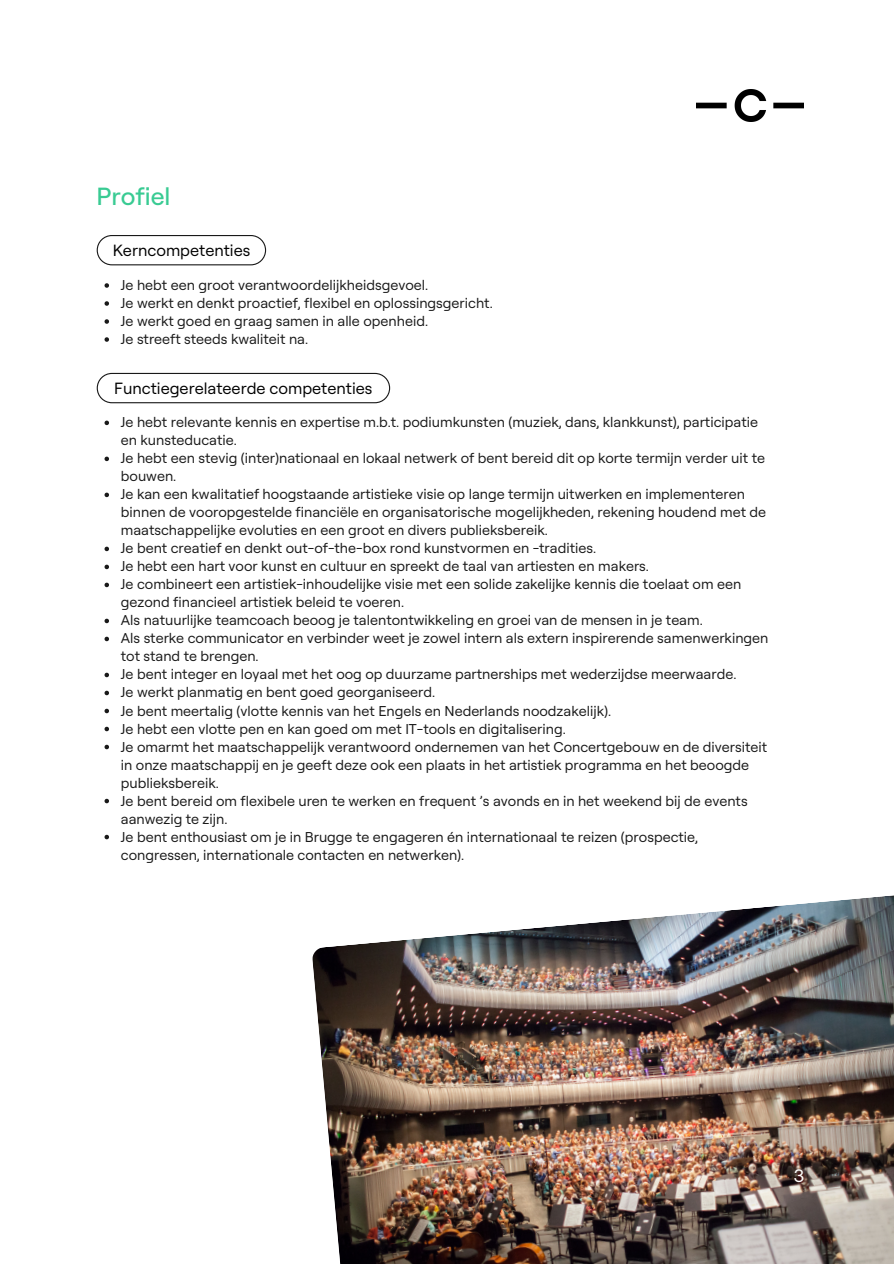
<style>
.page{position:relative;width:894px;height:1264px;background:#fff}
.page>*{position:absolute;margin:0;border:0;box-sizing:border-box;transform-origin:0 0}
.t1{font:500 24.75px "Roobert";color:#39cb93}
.t2{font:18px "Roobert";color:#fff}
.t3{font:16.2px "Roobert";color:#000}
.t4{font:14.25px/18px "Roobert";color:#191919}
</style>
<div class="page">
<img style="left:312px;top:895px;width:581px;height:368px">
<img style="left:696px;top:89px;width:107px;height:33px">
<svg style="left:97px;top:235px;width:169px;height:30px"></svg>
<svg style="left:97px;top:373px;width:293px;height:30px"></svg>
<svg style="left:104px;top:420px;width:5px;height:5px"></svg>
<svg style="left:104px;top:456px;width:5px;height:5px"></svg>
<svg style="left:104px;top:492px;width:5px;height:5px"></svg>
<svg style="left:104px;top:546px;width:5px;height:5px"></svg>
<svg style="left:104px;top:564px;width:5px;height:5px"></svg>
<svg style="left:104px;top:582px;width:5px;height:5px"></svg>
<svg style="left:104px;top:618px;width:5px;height:5px"></svg>
<svg style="left:104px;top:636px;width:5px;height:5px"></svg>
<svg style="left:104px;top:672px;width:5px;height:5px"></svg>
<svg style="left:104px;top:690px;width:5px;height:5px"></svg>
<svg style="left:104px;top:708px;width:5px;height:5px"></svg>
<svg style="left:104px;top:726px;width:5px;height:5px"></svg>
<svg style="left:104px;top:744px;width:5px;height:5px"></svg>
<svg style="left:104px;top:798px;width:5px;height:5px"></svg>
<svg style="left:104px;top:834px;width:5px;height:5px"></svg>
<svg style="left:104px;top:283px;width:5px;height:5px"></svg>
<svg style="left:104px;top:301px;width:5px;height:5px"></svg>
<svg style="left:104px;top:319px;width:5px;height:5px"></svg>
<svg style="left:104px;top:337px;width:5px;height:5px"></svg>
<h1 class="t1" style="left:97px;top:180px;width:75px">Profiel</h1>
<p class="t3" style="left:113px;top:240px;width:139px">Kerncompetenties</p>
<p class="t4" style="left:121px;top:276px;width:373px">Je hebt een groot verantwoordelijkheidsgevoel.<br>Je werkt en denkt proactief, flexibel en oplossingsgericht.<br>Je werkt goed en graag samen in alle openheid.<br>Je streeft steeds kwaliteit na.</p>
<p class="t3" style="left:114px;top:377px;width:259px">Functiegerelateerde competenties</p>
<p class="t4" style="left:121px;top:413px;width:649px">Je hebt relevante kennis en expertise m.b.t. podiumkunsten (muziek, dans, klankkunst), participatie en kunsteducatie.<br>Je hebt een stevig (inter)nationaal en lokaal netwerk of bent bereid dit op korte termijn verder uit te bouwen.<br>Je kan een kwalitatief hoogstaande artistieke visie op lange termijn uitwerken en implementeren binnen de vooropgestelde financiële en organisatorische mogelijkheden, rekening houdend met de maatschappelijke evoluties en een groot en divers publieksbereik.<br>Je bent creatief en denkt out-of-the-box rond kunstvormen en -tradities.<br>Je hebt een hart voor kunst en cultuur en spreekt de taal van artiesten en makers.<br>Je combineert een artistiek-inhoudelijke visie met een solide zakelijke kennis die toelaat om een gezond financieel artistiek beleid te voeren.<br>Als natuurlijke teamcoach beoog je talentontwikkeling en groei van de mensen in je team.<br>Als sterke communicator en verbinder weet je zowel intern als extern inspirerende samenwerkingen tot stand te brengen.<br>Je bent integer en loyaal met het oog op duurzame partnerships met wederzijdse meerwaarde.<br>Je werkt planmatig en bent goed georganiseerd.<br>Je bent meertalig (vlotte kennis van het Engels en Nederlands noodzakelijk).<br>Je hebt een vlotte pen en kan goed om met IT-tools en digitalisering.<br>Je omarmt het maatschappelijk verantwoord ondernemen van het Concertgebouw en de diversiteit in onze maatschappij en je geeft deze ook een plaats in het artistiek programma en het beoogde publieksbereik.<br>Je bent bereid om flexibele uren te werken en frequent ’s avonds en in het weekend bij de events aanwezig te zijn.<br>Je bent enthousiast om je in Brugge te engageren én internationaal te reizen (prospectie, congressen, internationale contacten en netwerken).</p>
<p class="t2" style="left:793px;top:1163px;width:12px">3</p>
</div>
